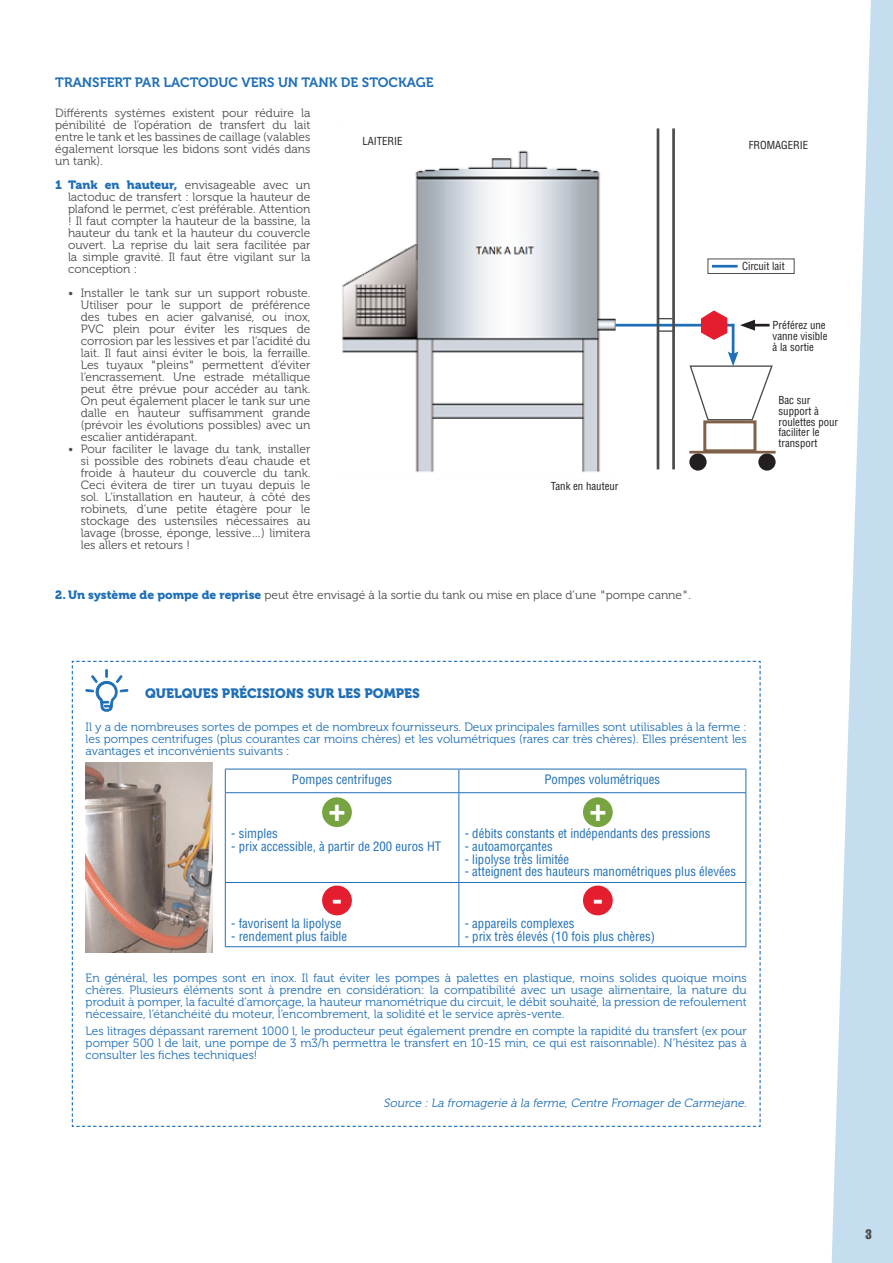
<style>
.page{position:relative;width:893px;height:1263px;background:#fff}
.page>*{position:absolute;margin:0;border:0;box-sizing:border-box;transform-origin:0 0}
.t1{font:700 condensed 33px "Helvetica LT Std";color:#fff}
.t2{font:13.5px "Museo 700";color:#1f6fb8}
.t3{font:13.5px "Museo 900";color:#1f6fb8}
.t4{font:13.5px "Helvetica LT Std Comp";color:#4b4c4d}
.t5{font:condensed 12.75px "Helvetica LT Std";color:#1f6fb8}
.t6{font:12px/12px "Museo 300";color:#4b4c4d;text-align:justify}
.t7{font:12px/12px "Museo 300";color:#1f6fb8;text-align:justify}
.t8{font:italic 12px "Museo 300";color:#1f6fb8}
.t9{font:condensed 10.8px/10.8px "Helvetica LT Std";color:#231f20}
.s1{font-family:"Museo 900";color:#1f6fb8}
.s2{font-family:"Avenir LT Std"}
</style>
<div class="page">
<svg style="left:832px;top:0;width:61px;height:1263px;fill:#c4deef"></svg>
<div style="left:708px;top:259px;width:86px;height:15px;border:1px solid #4b4c4d"></div>
<img style="left:336px;top:125px;width:280px;height:348px">
<div style="left:778px;top:395px;width:61px;height:53px;background:#fff"></div>
<div style="left:773px;top:309px;width:60px;height:54px;background:#fff"></div>
<div style="left:689px;top:453px;width:18px;height:18px;background:#231f20;border-radius:50%"></div>
<div style="left:758px;top:453px;width:18px;height:18px;background:#231f20;border-radius:50%"></div>
<hr style="left:689px;top:451px;width:87px;height:2px;background:#816049">
<div style="left:342px;top:122px;width:81px;height:39px;background:#fff"></div>
<hr style="left:712px;top:265px;width:26px;height:3px;background:#1f6fb8">
<hr style="left:616px;top:324px;width:118px;height:2px;background:#1f6fb8">
<hr style="left:732px;top:324px;width:2px;height:32px;background:#1f6fb8">
<svg style="left:689px;top:351px;width:84px;height:70px"></svg>
<svg style="left:701px;top:310px;width:26px;height:30px"></svg>
<svg style="left:740px;top:320px;width:29px;height:11px"></svg>
<hr style="left:657px;top:128px;width:2px;height:341px;background:#4b4c4d">
<hr style="left:672px;top:128px;width:3px;height:341px;background:#4b4c4d">
<svg style="left:659px;top:318px;width:13px;height:1px"></svg>
<svg style="left:659px;top:330px;width:14px;height:2px"></svg>
<svg style="left:72px;top:661px;width:689px;height:466px"></svg>
<hr style="left:459px;top:792px;width:287px;height:1px;background:#1f6fb8">
<div style="left:322px;top:797px;width:30px;height:30px;background:#78a341;border-radius:50%"></div>
<div style="left:583px;top:797px;width:30px;height:30px;background:#78a341;border-radius:50%"></div>
<div style="left:322px;top:885px;width:30px;height:30px;background:#e41d2f;border-radius:50%"></div>
<div style="left:583px;top:885px;width:30px;height:30px;background:#e41d2f;border-radius:50%"></div>
<img style="left:86px;top:762px;width:127px;height:190px">
<div style="left:703px;top:420px;width:53px;height:32px;border:3px solid #816049"></div>
<p class="t2" style="left:55px;top:74px;width:380px">TRANSFERT PAR LACTODUC VERS UN TANK DE STOCKAGE</p>
<p class="t6" style="left:55px;top:108px;width:257px">Différents systèmes existent pour réduire la pénibilité de l’opération de transfert du lait entre le tank et les bassines de caillage (valables également lorsque les bidons sont vidés dans un tank).</p>
<p class="t6" style="left:68px;top:180px;width:244px;text-indent:-13px"><span class="s1">1 Tank en hauteur,</span> envisageable avec un lactoduc de transfert : lorsque la hauteur de plafond le permet, c’est préférable. Attention ! Il faut compter la hauteur de la bassine, la hauteur du tank et la hauteur du couvercle ouvert. La reprise du lait sera facilitée par la simple gravité. Il faut être vigilant sur la conception :</p>
<p class="t6" style="left:81px;top:288px;width:231px;text-indent:-13px">• Installer le tank sur un support robuste.<br>Utiliser pour le support de préférence des tubes en acier galvanisé, ou inox, PVC plein pour éviter les risques de corrosion par les lessives et par l’acidité du lait. Il faut ainsi éviter le bois, la ferraille.<br>Les tuyaux <span class="s2">"</span>pleins<span class="s2">"</span> permettent d’éviter l’encrassement. Une estrade métallique peut être prévue pour accéder au tank.<br>On peut également placer le tank sur une dalle en hauteur suffisamment grande (prévoir les évolutions possibles) avec un escalier antidérapant.</p>
<p class="t6" style="left:81px;top:444px;width:231px;text-indent:-13px">• Pour faciliter le lavage du tank, installer si possible des robinets d’eau chaude et froide à hauteur du couvercle du tank.<br>Ceci évitera de tirer un tuyau depuis le sol. L’installation en hauteur, à côté des robinets, d’une petite étagère pour le stockage des ustensiles nécessaires au lavage (brosse, éponge, lessive…) limitera les allers et retours !</p>
<p class="t9" style="left:362px;top:136px;width:42px">LAITERIE</p>
<p class="t9" style="left:749px;top:139px;width:61px">FROMAGERIE</p>
<p class="t9" style="left:742px;top:260px;width:44px">Circuit lait</p>
<p class="t9" style="left:773px;top:320px;width:56px">Préférez une vanne visible à la sortie</p>
<p class="t9" style="left:551px;top:481px;width:69px">Tank en hauteur</p>
<p class="t9" style="left:778px;top:394px;width:61px">Bac sur support à roulettes pour faciliter le transport</p>
<p class="t6" style="left:55px;top:589px;width:637px"><span class="s1">2. Un système de pompe de reprise</span> peut être envisagé à la sortie du tank ou mise en place d’une <span class="s2">"</span>pompe canne<span class="s2">"</span>.</p>
<p class="t3" style="left:145px;top:686px;width:276px">QUELQUES PRÉCISIONS SUR LES POMPES</p>
<p class="t7" style="left:86px;top:721px;width:663px">Il y a de nombreuses sortes de pompes et de nombreux fournisseurs. Deux principales familles sont utilisables à la ferme : les pompes centrifuges (plus courantes car moins chères) et les volumétriques (rares car très chères). Elles présentent les avantages et inconvénients suivants :</p>
<p class="t5" style="left:292px;top:772px;width:102px">Pompes centrifuges</p>
<p class="t5" style="left:544px;top:772px;width:117px">Pompes volumétriques</p>
<p class="t1" style="left:329px;top:788px;width:18px">+</p>
<p class="t1" style="left:590px;top:788px;width:18px">+</p>
<p class="t5" style="left:231px;top:825px;width:48px">- simples</p>
<p class="t5" style="left:231px;top:838px;width:211px">- prix accessible, à partir de 200 euros HT</p>
<p class="t5" style="left:465px;top:825px;width:247px">- débits constants et indépendants des pressions</p>
<p class="t5" style="left:465px;top:838px;width:89px">- autoamorçantes</p>
<p class="t5" style="left:465px;top:851px;width:106px">- lipolyse très limitée</p>
<p class="t5" style="left:465px;top:864px;width:273px">- atteignent des hauteurs manométriques plus élevées</p>
<p class="t1" style="left:332px;top:879px;width:12px">-</p>
<p class="t1" style="left:592px;top:879px;width:12px">-</p>
<p class="t5" style="left:231px;top:915px;width:112px">- favorisent la lipolyse</p>
<p class="t5" style="left:231px;top:928px;width:117px">- rendement plus faible</p>
<p class="t5" style="left:465px;top:915px;width:111px">- appareils complexes</p>
<p class="t5" style="left:465px;top:928px;width:192px">- prix très élevés (10 fois plus chères)</p>
<p class="t7" style="left:86px;top:972px;width:663px">En général, les pompes sont en inox. Il faut éviter les pompes à palettes en plastique, moins solides quoique moins chères. Plusieurs éléments sont à prendre en considération: la compatibilité avec un usage alimentaire, la nature du produit à pomper, la faculté d’amorçage, la hauteur manométrique du circuit, le débit souhaité, la pression de refoulement nécessaire, l’étanchéité du moteur, l’encombrement, la solidité et le service après-vente.</p>
<p class="t7" style="left:86px;top:1025px;width:663px">Les litrages dépassant rarement 1000 l, le producteur peut également prendre en compte la rapidité du transfert (ex pour pomper 500 l de lait, une pompe de 3 m3/h permettra le transfert en 10-15 min, ce qui est raisonnable). N’hésitez pas à consulter les fiches techniques!</p>
<p class="t8" style="left:383px;top:1097px;width:367px">Source : La fromagerie à la ferme, Centre Fromager de Carmej ane.</p>
<p class="t4" style="left:865px;top:1225px;width:8px">3</p>
</div>
